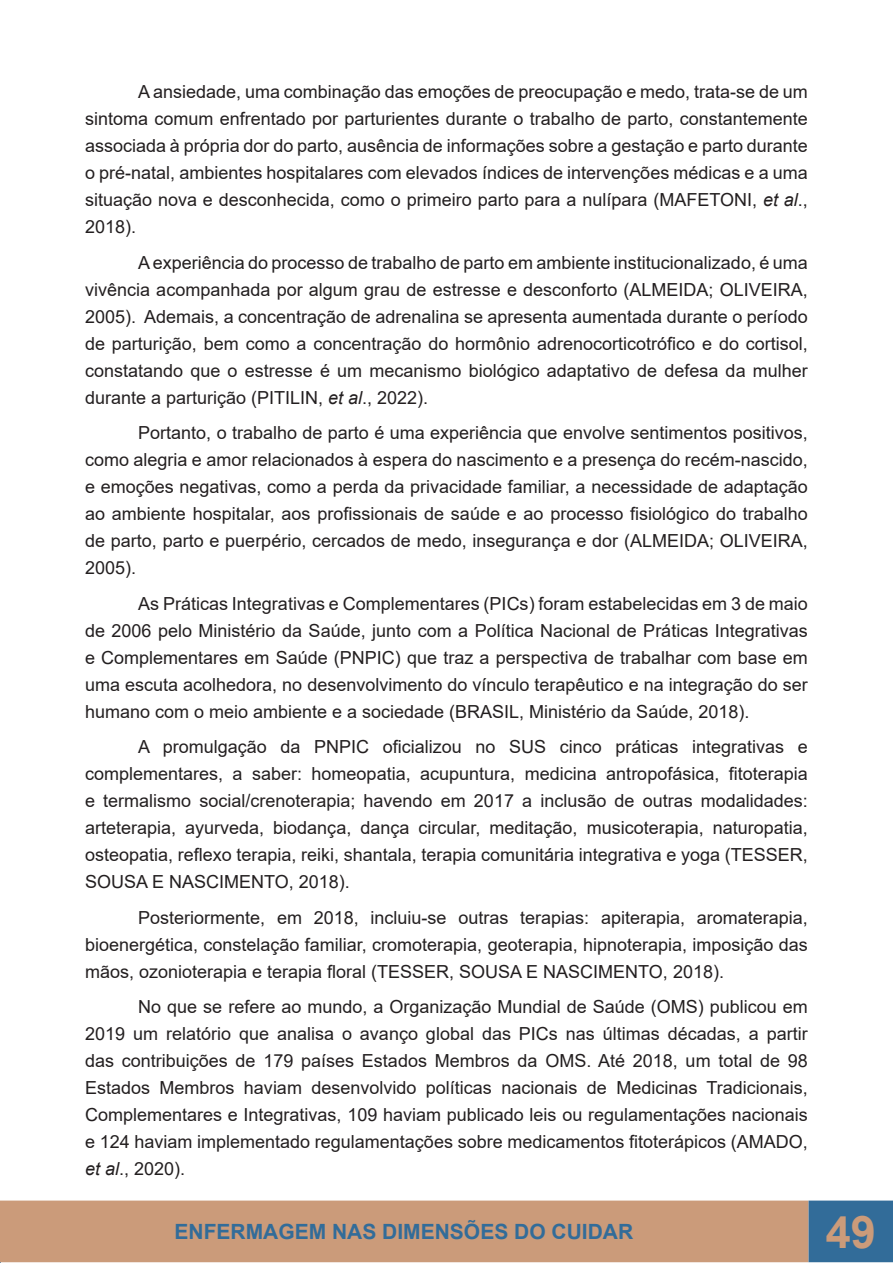
<style>
.page{position:relative;width:893px;height:1263px;background:#fff}
.page>*{position:absolute;margin:0;border:0;box-sizing:border-box;transform-origin:0 0}
.t1{font:700 45px "Arial";color:#cb9b7a}
.t2{font:700 21px "Arial";color:#326c99}
.t3{font:18px/27px "Arial";color:#231f20;text-align:justify}
.s1{font-style:italic}
</style>
<div class="page">
<div style="left:0;top:1201px;width:808px;height:60px;background:#cb9b7a"></div>
<div style="left:0;top:1200px;width:808px;height:62px;border:2px solid #cb9b7a"></div>
<div style="left:809px;top:1201px;width:83px;height:60px;background:#326c99"></div>
<div style="left:808px;top:1200px;width:85px;height:62px;border:2px solid #326c99"></div>
<p class="t3" style="left:85px;top:78px;width:724px;text-indent:53px">A ansiedade, uma combinação das emoções de preocupação e medo, trata-se de um sintoma comum enfrentado por parturientes durante o trabalho de parto, constantemente associada à própria dor do parto, ausência de informações sobre a gestação e parto durante o pré-natal, ambientes hospitalares com elevados índices de intervenções médicas e a uma situação nova e desconhecida, como o primeiro parto para a nulípara (MAFETONI, <span class="s1">et al</span>., 2018).</p>
<p class="t3" style="left:85px;top:249px;width:724px;text-indent:53px">A experiência do processo de trabalho de parto em ambiente institucionalizado, é uma vivência acompanhada por algum grau de estresse e desconforto (ALMEIDA; OLIVEIRA, 2005). Ademais, a concentração de adrenalina se apresenta aumentada durante o período de parturição, bem como a concentração do hormônio adrenocorticotrófico e do cortisol, constatando que o estresse é um mecanismo biológico adaptativo de defesa da mulher durante a parturição (PITILIN, <span class="s1">et al</span>., 2022).</p>
<p class="t3" style="left:85px;top:419px;width:724px;text-indent:53px">Portanto, o trabalho de parto é uma experiência que envolve sentimentos positivos, como alegria e amor relacionados à espera do nascimento e a presença do recém-nascido, e emoções negativas, como a perda da privacidade familiar, a necessidade de adaptação ao ambiente hospitalar, aos profissionais de saúde e ao processo fisiológico do trabalho de parto, parto e puerpério, cercados de medo, insegurança e dor (ALMEIDA; OLIVEIRA, 2005).</p>
<p class="t3" style="left:85px;top:590px;width:724px;text-indent:53px">As Práticas Integrativas e Complementares (PICs) foram estabelecidas em 3 de maio de 2006 pelo Ministério da Saúde, junto com a Política Nacional de Práticas Integrativas e Complementares em Saúde (PNPIC) que traz a perspectiva de trabalhar com base em uma escuta acolhedora, no desenvolvimento do vínculo terapêutico e na integração do ser humano com o meio ambiente e a sociedade (BRASIL, Ministério da Saúde, 2018).</p>
<p class="t3" style="left:85px;top:733px;width:724px;text-indent:53px">A promulgação da PNPIC oficializou no SUS cinco práticas integrativas e complementares, a saber: homeopatia, acupuntura, medicina antropofásica, fitoterapia e termalismo social/crenoterapia; havendo em 2017 a inclusão de outras modalidades: arteterapia, ayurveda, biodança, dança circular, meditação, musicoterapia, naturopatia, osteopatia, reflexo terapia, reiki, shantala, terapia comunitária integrativa e yoga (TESSER, SOUSA E NASCIMENTO, 2018).</p>
<p class="t3" style="left:85px;top:904px;width:724px;text-indent:53px">Posteriormente, em 2018, incluiu-se outras terapias: apiterapia, aromaterapia, bioenergética, constelação familiar, cromoterapia, geoterapia, hipnoterapia, imposição das mãos, ozonioterapia e terapia floral (TESSER, SOUSA E NASCIMENTO, 2018).</p>
<p class="t3" style="left:85px;top:993px;width:724px;text-indent:53px">No que se refere ao mundo, a Organização Mundial de Saúde (OMS) publicou em 2019 um relatório que analisa o avanço global das PICs nas últimas décadas, a partir das contribuições de 179 países Estados Membros da OMS. Até 2018, um total de 98<br>Estados Membros haviam desenvolvido políticas nacionais de Medicinas Tradicionais, Complementares e Integrativas, 109 haviam publicado leis ou regulamentações nacionais e 124 haviam implementado regulamentações sobre medicamentos fitoterápicos (AMADO, <span class="s1">et al</span>., 2020).</p>
<p class="t2" style="left:175px;top:1217px;width:460px">ENFERMAGEM NAS DIMENSÕES DO CUIDAR</p>
<h1 class="t1" style="left:826px;top:1200px;width:52px">49</h1>
</div>
